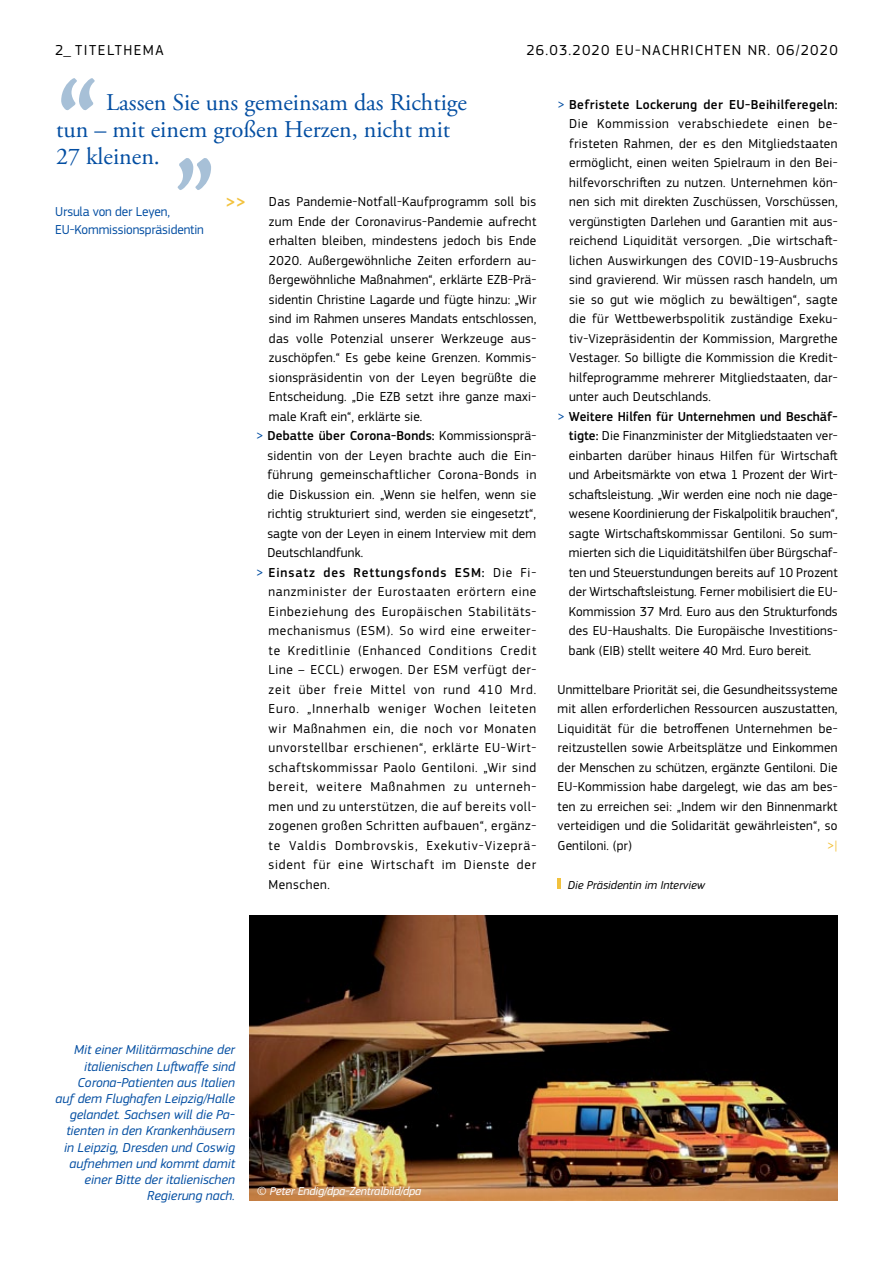
<style>
.page{position:relative;width:893px;height:1263px;background:#fff}
.page>*{position:absolute;margin:0;border:0;box-sizing:border-box;transform-origin:0 0}
.t1{font:144px "EC Square Sans Pro";color:#a7c0d7}
.t2{font:24px/27px "Adobe Garamond Pro";color:#034ea2}
.t3{font:500 18px "EC Square Sans Pro";color:#f2c23e}
.t4{font:15px "EC Square Sans Pro";letter-spacing:.08em;color:#000}
.t5{font:13.5px/19.5px "EC Square Sans Pro";letter-spacing:.02em;color:#000;text-align:justify}
.t6{font:italic 13.5px/16.2px "EC Square Sans Pro";color:#034ea2;text-align:right}
.t7{font:13.5px "EC Square Sans Pro";letter-spacing:.05em;color:#000}
.t8{font:13.5px "EC Square Sans Pro";letter-spacing:.045em;color:#000}
.t9{font:13.5px "EC Square Sans Pro";letter-spacing:.055em;color:#000}
.t10{font:13.5px "EC Square Sans Pro";letter-spacing:.065em;color:#000}
.t11{font:500 13.5px "EC Square Sans Pro";letter-spacing:.03em;color:#000}
.t12{font:13.5px "EC Square Sans Pro";letter-spacing:.07em;color:#000}
.t13{font:13.5px/18px "EC Square Sans Pro";letter-spacing:-.01em;color:#034ea2}
.t14{font:500 13.5px "EC Square Sans Pro";letter-spacing:.005em;color:#000}
.t15{font:13.5px "EC Square Sans Pro";letter-spacing:.06em;color:#000}
.t16{font:500 13.5px "EC Square Sans Pro";letter-spacing:.065em;color:#000}
.t17{font:13.5px "EC Square Sans Pro";color:#f2c23e}
.t18{font:italic 12px "EC Square Sans Pro";letter-spacing:-.01em;color:#fff}
.t19{font:italic 12px "EC Square Sans Pro";color:#000}
.s1{font-weight:400;color:#034ea2}
.s2{font-weight:400}
.s3{font-weight:500}
</style>
<div class="page">
<svg style="left:558px;top:879px;width:3px;height:10px"></svg>
<img style="left:250px;top:915px;width:588px;height:285px">
<p class="t4" style="left:55px;top:41px;width:80px">2_ Titelthema</p>
<p class="t4" style="left:526px;top:42px;width:313px">26.03.2020 EU-NACHRICHTEN NR. 06/2020</p>
<h1 class="t1" style="left:55px;top:45px;width:46px">“</h1>
<h2 class="t2" style="left:56px;top:144px;width:105px">27 kleinen.</h2>
<h2 class="t2" style="left:56px;top:90px;width:412px;text-indent:50px">Lassen Sie uns gemeinsam das Richtige tun – mit einem großen Herzen, nicht mit</h2>
<h1 class="t1" style="left:172px;top:39px;width:46px">„</h1>
<p class="t13" style="left:55px;top:203px;width:150px">Ursula von der Leyen,<br>EU-Kommissionspräsidentin</p>
<p class="t5" style="left:269px;top:192px;width:269px">Das Pandemie-Notfall-Kaufprogramm soll bis</p>
<p class="t5" style="left:269px;top:212px;width:269px">zum Ende der Coronavirus-Pandemie aufrecht</p>
<p class="t5" style="left:269px;top:231px;width:269px">erhalten bleiben, mindestens jedoch bis Ende</p>
<p class="t5" style="left:269px;top:251px;width:269px">2020. Außergewöhnliche Zeiten erfordern au-</p>
<p class="t5" style="left:269px;top:270px;width:269px">ßergewöhnliche Maßnahmen“, erklärte EZB-Prä-</p>
<p class="t5" style="left:269px;top:290px;width:269px">sidentin Christine Lagarde und fügte hinzu: „Wir</p>
<p class="t5" style="left:269px;top:309px;width:269px">sind im Rahmen unseres Mandats entschlossen,</p>
<p class="t5" style="left:269px;top:329px;width:269px">das volle Potenzial unserer Werkzeuge aus-</p>
<p class="t5" style="left:269px;top:348px;width:269px">zuschöpfen.“ Es gebe keine Grenzen. Kommis-</p>
<p class="t5" style="left:269px;top:368px;width:269px">sionspräsidentin von der Leyen begrüßte die</p>
<p class="t5" style="left:269px;top:387px;width:269px">Entscheidung. „Die EZB setzt ihre ganze maxi-</p>
<p class="t5" style="left:269px;top:407px;width:155px">male Kraft ein“, erklärte sie.</p>
<p class="t11" style="left:256px;top:428px;width:282px"><span class="s1">&gt;</span> Debatte über Corona-Bonds: <span class="s2">Kommissionsprä-</span></p>
<p class="t5" style="left:267px;top:446px;width:270px">sidentin von der Leyen brachte auch die Ein-</p>
<p class="t5" style="left:267px;top:465px;width:270px">führung gemeinschaftlicher Corona-Bonds in</p>
<p class="t5" style="left:267px;top:485px;width:270px">die Diskussion ein. „Wenn sie helfen, wenn sie</p>
<p class="t5" style="left:267px;top:504px;width:270px">richtig strukturiert sind, werden sie eingesetzt“,</p>
<p class="t5" style="left:267px;top:524px;width:270px">sagte von der Leyen in einem Interview mit dem</p>
<p class="t5" style="left:267px;top:543px;width:97px">Deutschlandfunk.</p>
<p class="t16" style="left:256px;top:564px;width:282px"><span class="s1">&gt;</span> Einsatz des Rettungsfonds ESM: <span class="s2">Die Fi-</span></p>
<p class="t9" style="left:269px;top:584px;width:269px">nanzminister der Eurostaaten erörtern eine</p>
<p class="t9" style="left:269px;top:603px;width:269px">Einbeziehung des Europäischen Stabilitäts-</p>
<p class="t7" style="left:269px;top:623px;width:269px">mechanismus (ESM). So wird eine erweiter-</p>
<p class="t10" style="left:269px;top:642px;width:269px">te Kreditlinie (Enhanced Conditions Credit</p>
<p class="t8" style="left:269px;top:662px;width:269px">Line – ECCL) erwogen. Der ESM verfügt der-</p>
<p class="t10" style="left:269px;top:681px;width:269px">zeit über freie Mittel von rund 410 Mrd.</p>
<p class="t10" style="left:269px;top:701px;width:269px">Euro. „Innerhalb weniger Wochen leiteten</p>
<p class="t9" style="left:269px;top:720px;width:269px">wir Maßnahmen ein, die noch vor Monaten</p>
<p class="t7" style="left:269px;top:740px;width:269px">unvorstellbar erschienen“, erklärte EU-Wirt-</p>
<p class="t7" style="left:269px;top:759px;width:269px">schaftskommissar Paolo Gentiloni. „Wir sind</p>
<p class="t12" style="left:269px;top:779px;width:269px">bereit, weitere Maßnahmen zu unterneh-</p>
<p class="t8" style="left:269px;top:798px;width:269px">men und zu unterstützen, die auf bereits voll-</p>
<p class="t8" style="left:269px;top:818px;width:269px">zogenen großen Schritten aufbauen“, ergänz-</p>
<p class="t12" style="left:269px;top:837px;width:269px">te Valdis Dombrovskis, Exekutiv-Vizeprä-</p>
<p class="t15" style="left:269px;top:857px;width:269px">sident für eine Wirtschaft im Dienste der</p>
<p class="t5" style="left:269px;top:875px;width:63px">Menschen.</p>
<h3 class="t3" style="left:225px;top:191px;width:22px">&gt;&gt;</h3>
<p class="t11" style="left:558px;top:96px;width:281px"><span class="s1">&gt;</span> Befristete Lockerung der EU-Beihilferegeln:</p>
<p class="t7" style="left:569px;top:116px;width:270px">Die Kommission verabschiedete einen be-</p>
<p class="t5" style="left:569px;top:134px;width:270px">fristeten Rahmen, der es den Mitgliedstaaten</p>
<p class="t5" style="left:569px;top:153px;width:270px">ermöglicht, einen weiten Spielraum in den Bei-</p>
<p class="t5" style="left:569px;top:173px;width:270px">hilfevorschriften zu nutzen. Unternehmen kön-</p>
<p class="t5" style="left:569px;top:192px;width:270px">nen sich mit direkten Zuschüssen, Vorschüssen,</p>
<p class="t5" style="left:569px;top:212px;width:270px">vergünstigten Darlehen und Garantien mit aus-</p>
<p class="t5" style="left:569px;top:231px;width:270px">reichend Liquidität versorgen. „Die wirtschaft-</p>
<p class="t5" style="left:569px;top:251px;width:270px">lichen Auswirkungen des COVID-19-Ausbruchs</p>
<p class="t5" style="left:569px;top:270px;width:270px">sind gravierend. Wir müssen rasch handeln, um</p>
<p class="t5" style="left:569px;top:290px;width:270px">sie so gut wie möglich zu bewältigen“, sagte</p>
<p class="t5" style="left:569px;top:309px;width:270px">die für Wettbewerbspolitik zuständige Exeku-</p>
<p class="t5" style="left:569px;top:329px;width:270px">tiv-Vizepräsidentin der Kommission, Margrethe</p>
<p class="t5" style="left:569px;top:348px;width:270px">Vestager. So billigte die Kommission die Kredit-</p>
<p class="t5" style="left:569px;top:368px;width:270px">hilfeprogramme mehrerer Mitgliedstaaten, dar-</p>
<p class="t5" style="left:569px;top:387px;width:143px">unter auch Deutschlands.</p>
<p class="t14" style="left:558px;top:408px;width:282px"><span class="s1">&gt;</span> Weitere Hilfen für Unternehmen und Beschäf-</p>
<p class="t5" style="left:569px;top:426px;width:270px"><span class="s3">tigte:</span> Die Finanzminister der Mitgliedstaaten ver-</p>
<p class="t5" style="left:569px;top:446px;width:270px">einbarten darüber hinaus Hilfen für Wirtschaft</p>
<p class="t5" style="left:569px;top:465px;width:270px">und Arbeitsmärkte von etwa 1 Prozent der Wirt-</p>
<p class="t5" style="left:569px;top:485px;width:270px">schaftsleistung. „Wir werden eine noch nie dage-</p>
<p class="t5" style="left:569px;top:504px;width:270px">wesene Koordinierung der Fiskalpolitik brauchen“,</p>
<p class="t5" style="left:569px;top:524px;width:270px">sagte Wirtschaftskommissar Gentiloni. So sum-</p>
<p class="t5" style="left:569px;top:543px;width:270px">mierten sich die Liquiditätshilfen über Bürgschaf-</p>
<p class="t5" style="left:569px;top:563px;width:270px">ten und Steuerstundungen bereits auf 10 Prozent</p>
<p class="t5" style="left:569px;top:582px;width:270px">der Wirtschaftsleistung. Ferner mobilisiert die EU-</p>
<p class="t5" style="left:569px;top:602px;width:270px">Kommission 37 Mrd. Euro aus den Strukturfonds</p>
<p class="t5" style="left:569px;top:621px;width:270px">des EU-Haushalts. Die Europäische Investitions-</p>
<p class="t5" style="left:569px;top:641px;width:244px">bank (EIB) stellt weitere 40 Mrd. Euro bereit.</p>
<p class="t5" style="left:558px;top:680px;width:282px">Unmittelbare Priorität sei, die Gesundheitssysteme mit allen erforderlichen Ressourcen auszustatten, Liquidität für die betroffenen Unternehmen be&shy;reitzustellen sowie Arbeitsplätze und Einkommen der Menschen zu schützen, ergänzte Gentiloni. Die EU-Kommission habe dargelegt, wie das am bes&shy;ten zu erreichen sei: „Indem wir den Binnenmarkt verteidigen und die Solidarität gewährleisten“, so Gentiloni. (pr)</p>
<p class="t17" style="left:827px;top:837px;width:12px">&gt;|</p>
<p class="t19" style="left:568px;top:878px;width:139px">Die Präsidentin im Interview</p>
<p class="t6" style="left:56px;top:1042px;width:181px">Mit einer Militärmaschine der italienischen Luftwaffe sind<br>Corona-Patienten aus Italien<br>auf dem Flughafen Leipzig/Halle gelandet. Sachsen will die Pa&shy;tienten in den Krankenhäusern in Leipzig, Dresden und Coswig aufnehmen und kommt damit einer Bitte der italienischen<br>Regierung nach.</p>
<p class="t18" style="left:257px;top:1184px;width:166px">© Peter Endig/dpa-Zentralbild/dpa</p>
</div>
